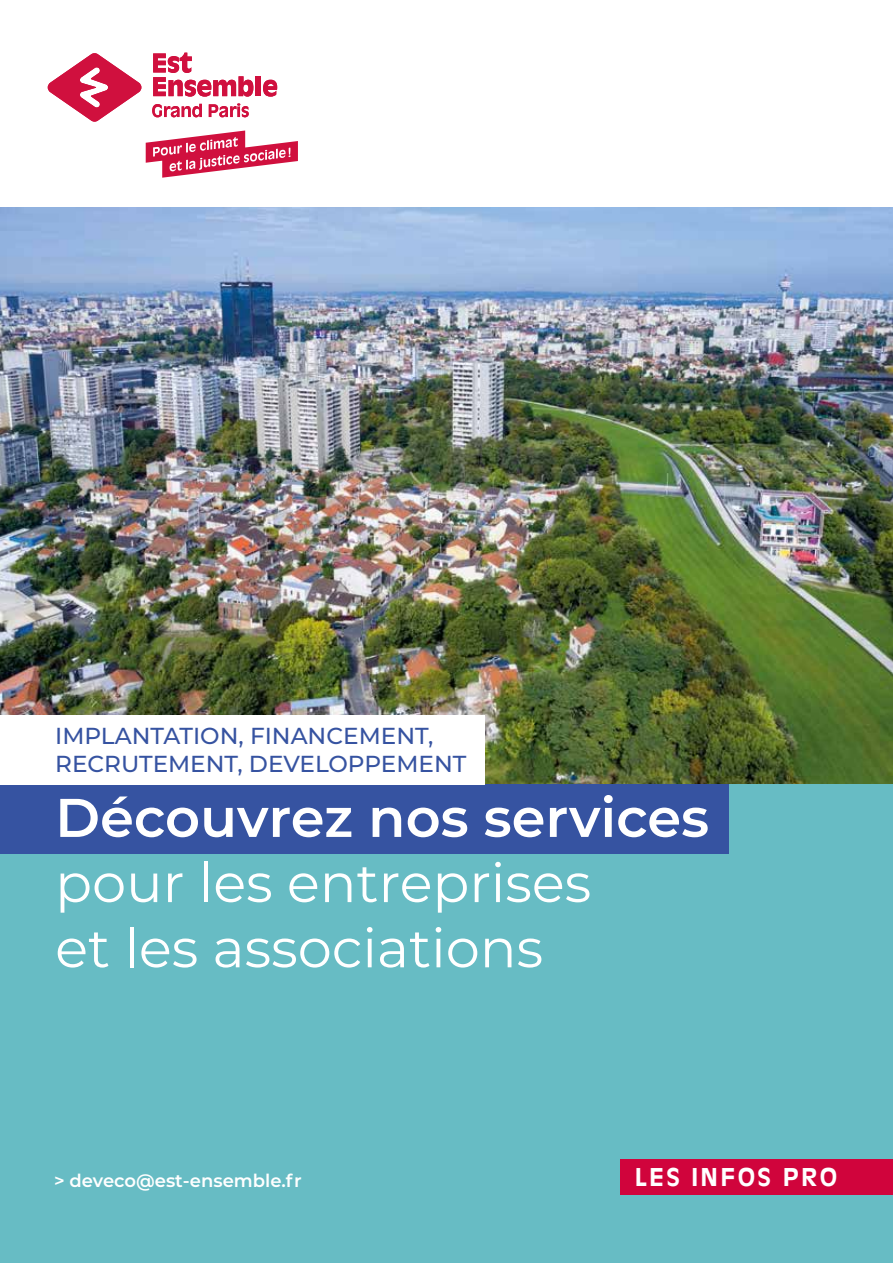
<style>
.page{position:relative;width:893px;height:1263px;background:#fff}
.page>*{position:absolute;margin:0;border:0;box-sizing:border-box;transform-origin:0 0}
.t1{font:54.3px/65.2px "Montserrat";color:#fff}
.t2{font:600 54.3px "Montserrat";color:#fff}
.t3{font:700 24.15px "Antique Olive Std";letter-spacing:.1em;color:#fff}
.t4{font:500 23.1px/27.8px "Montserrat";color:#3653a1}
.t5{font:600 18px "Montserrat";color:#fff}
</style>
<div class="page">
<img style="left:0;top:207px;width:893px;height:577px">
<div style="left:0;top:784px;width:893px;height:479px;background:#67bcc4"></div>
<div style="left:621px;top:1159px;width:272px;height:36px;background:#d0043c"></div>
<svg style="left:48px;top:53px;width:93px;height:69px"></svg>
<svg style="left:152px;top:104px;width:50px;height:13px"></svg>
<svg style="left:209px;top:103px;width:40px;height:14px"></svg>
<svg style="left:153px;top:53px;width:100px;height:44px"></svg>
<div style="left:256px;top:76px;width:5px;height:20px;background:#d0103e"></div>
<svg style="left:263px;top:80px;width:14px;height:17px"></svg>
<svg style="left:146px;top:130px;width:152px;height:48px"></svg>
<div style="left:0;top:784px;width:729px;height:70px;background:#3653a1"></div>
<div style="left:0;top:715px;width:485px;height:69px;background:#fff"></div>
<p class="t4" style="left:55px;top:721px;width:413px">IMPLANTATION, FINANCEMENT,<br>RECRUTEMENT, DEVELOPPEMENT</p>
<h1 class="t2" style="left:55px;top:779px;width:655px">Découvrez nos services</h1>
<h1 class="t1" style="left:55px;top:848px;width:537px">pour les entreprises et les associations</h1>
<p class="t5" style="left:54px;top:1167px;width:249px">&gt; deveco@est-ensemble.fr</p>
<p class="t3" style="left:635px;top:1162px;width:204px">LES INFOS PRO</p>
</div>
